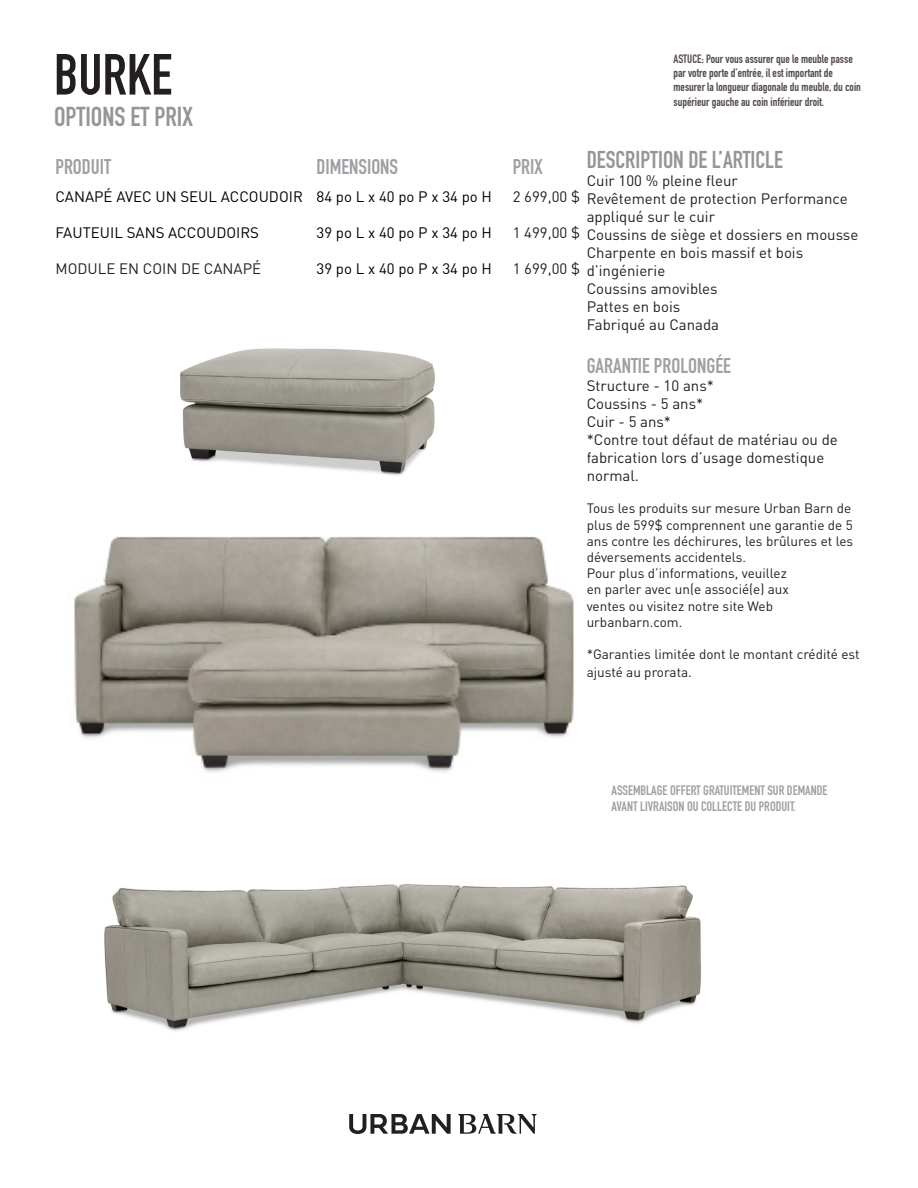
<style>
.page{position:relative;width:918px;height:1188px;background:#fff}
.page>*{position:absolute;margin:0;border:0;box-sizing:border-box;transform-origin:0 0}
.t1{font:57px "DIN Engschrift Std";color:#231f20}
.t2{font:27px "DIN Engschrift Std";color:#939598}
.t3{font:24px "DIN Engschrift Std";color:#939598}
.t4{font:21px "DIN Engschrift Std";color:#9d9fa2}
.t5{font:15px/18px "DINOT";color:#231f20}
.t6{font:15px "DINOT";color:#000}
.t7{font:13.5px/16.2px "DINOT";color:#231f20}
.t8{font:13.5px/16.2px "DIN Engschrift Std";color:#9d9fa2}
.Grade{font:12px/14.4px "DIN Engschrift Std";color:#524a47}
</style>
<div class="page">
<img style="left:104px;top:884px;width:597px;height:147px">
<img style="left:180px;top:348px;width:255px;height:127px">
<img style="left:74px;top:536px;width:500px;height:236px">
<svg style="left:349px;top:1114px;width:102px;height:20px"></svg>
<svg style="left:458px;top:1114px;width:79px;height:20px"></svg>
<p class="t1" style="left:54px;top:41px;width:120px">BURKE</p>
<p class="t2" style="left:54px;top:101px;width:140px">OPTIONS ET PRIX</p>
<p class="Grade" style="left:674px;top:51px;width:189px">ASTUCE: Pour vous assurer que le meuble passe par votre porte d’entrée, il est important de mesurer la longueur diagonale du meuble, du coin supérieur gauche au coin inférieur droit.</p>
<p class="t3" style="left:587px;top:145px;width:198px">DESCRIPTION DE L’ARTICLE</p>
<p class="t5" style="left:587px;top:171px;width:153px">Cuir 100 % pleine fleur</p>
<p class="t5" style="left:587px;top:189px;width:262px">Revêtement de protection Performance appliqué sur le cuir</p>
<p class="t5" style="left:587px;top:225px;width:273px">Coussins de siège et dossiers en mousse</p>
<p class="t5" style="left:587px;top:243px;width:218px">Charpente en bois massif et bois d’ingénierie</p>
<p class="t5" style="left:587px;top:279px;width:132px">Coussins amovibles</p>
<p class="t5" style="left:587px;top:297px;width:95px">Pattes en bois</p>
<p class="t5" style="left:587px;top:315px;width:134px">Fabriqué au Canada</p>
<p class="t4" style="left:587px;top:353px;width:146px">GARANTIE PROLONGÉE</p>
<p class="t5" style="left:587px;top:376px;width:129px">Structure - 10 ans*</p>
<p class="t5" style="left:587px;top:394px;width:118px">Coussins - 5 ans*</p>
<p class="t5" style="left:587px;top:412px;width:86px">Cuir - 5 ans*</p>
<p class="t5" style="left:587px;top:430px;width:253px">*Contre tout défaut de matériau ou de fabrication lors d’usage domestique normal.</p>
<p class="t7" style="left:587px;top:500px;width:268px">Tous les produits sur mesure Urban Barn de plus de 599$ comprennent une garantie de 5 ans contre les déchirures, les brûlures et les déversements accidentels.</p>
<p class="t7" style="left:587px;top:565px;width:202px">Pour plus d’informations, veuillez</p>
<p class="t7" style="left:587px;top:581px;width:204px">en parler avec un(e associé(e) aux</p>
<p class="t7" style="left:587px;top:597px;width:188px">ventes ou visitez notre site Web</p>
<p class="t7" style="left:587px;top:613px;width:97px">urbanbarn.com.</p>
<p class="t7" style="left:587px;top:645px;width:274px;line-height:18px">*Garanties limitée dont le montant crédité est ajusté au prorata.</p>
<p class="t4" style="left:56px;top:155px;width:57px">PRODUIT</p>
<p class="t4" style="left:317px;top:155px;width:83px">DIMENSIONS</p>
<p class="t4" style="left:513px;top:155px;width:31px">PRIX</p>
<p class="t6" style="left:56px;top:186px;width:249px">CANAPÉ AVEC UN SEUL ACCOUDOIR</p>
<p class="t6" style="left:317px;top:186px;width:177px">84 po L x 40 po P x 34 po H</p>
<p class="t5" style="left:513px;top:187px;width:69px">2 699,00 $</p>
<p class="t6" style="left:56px;top:222px;width:205px">FAUTEUIL SANS ACCOUDOIRS</p>
<p class="t6" style="left:317px;top:222px;width:177px">39 po L x 40 po P x 34 po H</p>
<p class="t5" style="left:513px;top:223px;width:69px">1 499,00 $</p>
<p class="t5" style="left:56px;top:259px;width:207px">MODULE EN COIN DE CANAPÉ</p>
<p class="t6" style="left:317px;top:258px;width:177px">39 po L x 40 po P x 34 po H</p>
<p class="t5" style="left:513px;top:259px;width:69px">1 699,00 $</p>
<p class="t8" style="left:612px;top:782px;width:217px">ASSEMBLAGE OFFERT GRATUITEMENT SUR DEMANDE<br>AVANT LIVRAISON OU COLLECTE DU PRODUIT.</p>
</div>
